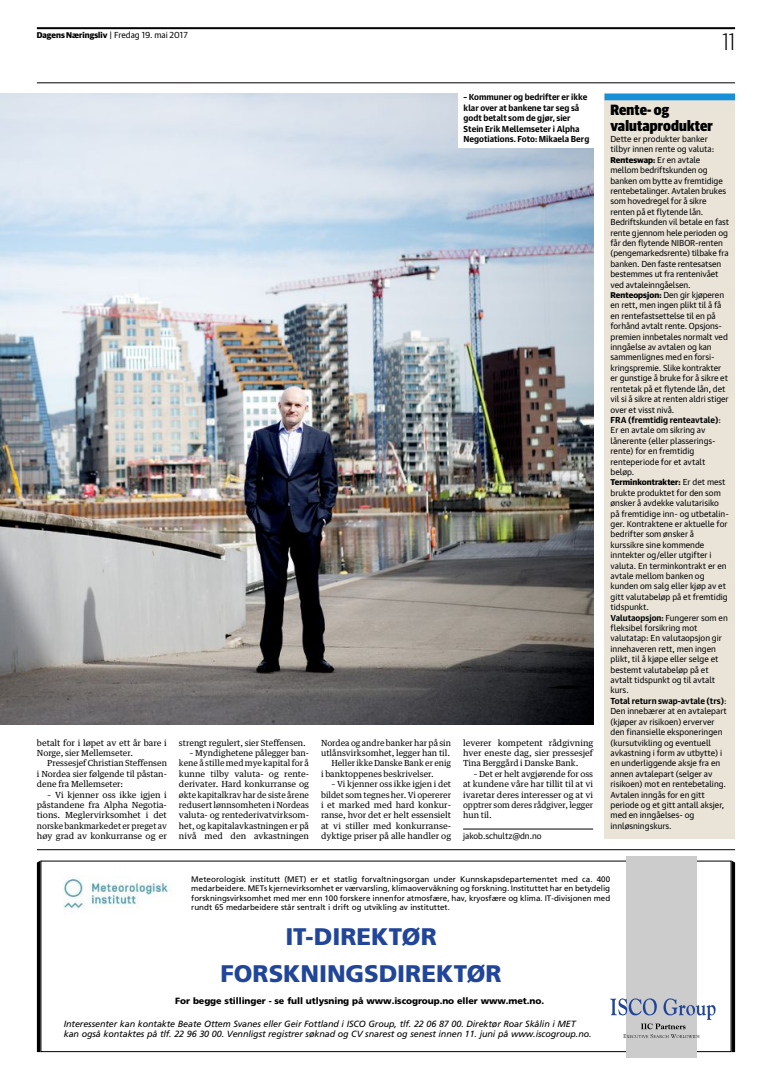
<style>
.page{position:relative;width:772px;height:1092px;background:#fff}
.page>*{position:absolute;margin:0;border:0;box-sizing:border-box;transform-origin:0 0}
.t1{font:900 24px/37px "Frutiger LT Std";color:#214598;text-align:center}
.t2{font:300 24px "Guardian Sans Cond";color:#000}
.t3{font:900 14.9px/15.6px "Guardian Sans Cond";letter-spacing:.01em;color:#000}
.t4{font:italic 9px/10.5px "Frutiger LT Std";letter-spacing:-.01em;color:#000}
.t5{font:900 9px "Frutiger LT Std";letter-spacing:-.01em;color:#000}
.t6{font:8.4px/10.4px "Guardian Text Sans";color:#000}
.t7{font:8.4px/10.4px "Guardian Text Egyp";color:#000;text-align:justify}
.t8{font:700 8.4px/10.4px "Guardian Text Sans";color:#000}
.t9{font:700 8.4px "Guardian Sans";letter-spacing:.005em;color:#000}
.t10{font:8px/9.5px "Frutiger LT Std";color:#000;text-align:justify}
.s1{font-family:"Guardian Sans";font-weight:700}
.s2{font-family:"Guardian Text Sans";font-weight:400}
.s3{font-weight:700}
</style>
<div class="page">
<img style="left:0;top:94px;width:592px;height:630px">
<div style="left:457px;top:91px;width:136px;height:57px;background:#fff"></div>
<div style="left:604px;top:94px;width:130px;height:745px;background:#eae4d8"></div>
<div style="left:604px;top:94px;width:130px;height:6px;background:#1890d8"></div>
<hr style="left:463px;top:828px;width:129px;height:1px;background:#000">
<hr style="left:37px;top:849px;width:697px;height:1px;background:#000">
<hr style="left:37px;top:27px;width:697px;height:2px;background:#000">
<hr style="left:37px;top:83px;width:697px;height:1px;background:#000">
<svg style="left:40px;top:860px;width:691px;height:192px"></svg>
<svg style="left:37px;top:861px;width:3px;height:190px"></svg>
<svg style="left:731px;top:860px;width:3px;height:191px"></svg>
<div style="left:625px;top:856px;width:71px;height:201px;background:#ccc"></div>
<svg style="left:609px;top:998px;width:106px;height:39px"></svg>
<div style="left:64px;top:1019px;width:536px;height:21px;background:#fff"></div>
<img style="left:64px;top:863px;width:111px;height:61px">
<p class="t6" style="left:37px;top:29px;width:152px"><span class="s1">Dagens Næringsliv</span> | Fredag 19. mai 2017</p>
<h1 class="t2" style="left:722px;top:25px;width:14px">11</h1>
<p class="t7" style="left:37px;top:736px;width:131px">betalt for i løpet av ett år bare i<br>Norge, sier Mellemseter.</p>
<p class="t7" style="left:37px;top:757px;width:131px;text-indent:10px">Pressesjef Christian Steffensen i Nordea sier følgende til påstan&shy;dene fra Mellemseter:</p>
<p class="t7" style="left:37px;top:788px;width:131px;text-indent:10px">– Vi kjenner oss ikke igjen i påstandene fra Alpha Negotia&shy;tions. Meglervirksomhet i det norske bankmarkedet er preget av høy grad av konkurranse og er</p>
<p class="t7" style="left:179px;top:736px;width:128px">strengt regulert, sier Steffensen.</p>
<p class="t7" style="left:179px;top:746px;width:131px;text-indent:10px">– Myndighetene pålegger ban&shy;kene å stille med mye kapital for å kunne tilby valuta- og rente&shy;derivater. Hard konkurranse og økte kapitalkrav har de siste årene redusert lønnsomheten i Nordeas valuta- og rentederivatvirksom&shy;het, og kapitalavkastningen er på nivå med den avkastningen</p>
<p class="t7" style="left:321px;top:736px;width:131px">Nordea og andre banker har på sin</p>
<p class="t7" style="left:321px;top:746px;width:130px">utlånsvirksomhet, legger han til.</p>
<p class="t7" style="left:331px;top:757px;width:121px">Heller ikke Danske Bank er enig</p>
<p class="t7" style="left:321px;top:767px;width:114px">i banktoppenes beskrivelser.</p>
<p class="t7" style="left:321px;top:778px;width:131px;text-indent:10px">– Vi kjenner oss ikke igjen i det bildet som tegnes her. Vi opererer i et marked med hard konkur&shy;ranse, hvor det er helt essensielt at vi stiller med konkurranse&shy;dyktige priser på alle handler og</p>
<p class="t8" style="left:463px;top:92px;width:127px">– Kommuner og bedrifter er ikke klar over at bankene tar seg så godt betalt som de gjør, sier<br>Stein Erik Mellemseter i Alpha<br>Negotiations. Foto: Mikaela Berg</p>
<h2 class="t3" style="left:610px;top:101px;width:104px">Rente- og valutaprodukter</h2>
<p class="t6" style="left:610px;top:133px;width:105px">Dette er produkter banker tilbyr innen rente og valuta:</p>
<p class="t9" style="left:610px;top:153px;width:91px">Renteswap: <span class="s2">Er en avtale</span></p>
<p class="t6" style="left:610px;top:165px;width:120px">mellom bedriftskunden og banken om bytte av fremtidige rentebetalinger. Avtalen brukes som hovedregel for å sikre renten på et flytende lån.<br>Bedriftskunden vil betale en fast rente gjennom hele perioden og får den flytende NIBOR-renten (pengemarkedsrente) tilbake fra banken. Den faste rentesatsen bestemmes ut fra rentenivået ved avtaleinngåelsen.<br><span class="s1">Renteopsjon:</span> Den gir kjøperen en rett, men ingen plikt til å få en rentefastsettelse til en på forhånd avtalt rente. Opsjons&shy;premien innbetales normalt ved inngåelse av avtalen og kan sammenlignes med en forsi&shy;kringspremie. Slike kontrakter er gunstige å bruke for å sikre et rentetak på et flytende lån, det vil si å sikre at renten aldri stiger over et visst nivå.<br><span class="s3">FRA (fremtidig renteavtale)</span>:<br>Er en avtale om sikring av lånerente (eller plasserings&shy;rente) for en fremtidig renteperiode for et avtalt beløp.</p>
<p class="t9" style="left:610px;top:476px;width:116px">Terminkontrakter: <span class="s2">Er det mest</span></p>
<p class="t6" style="left:610px;top:487px;width:120px">brukte produktet for den som ønsker å avdekke valutarisiko på fremtidige inn- og utbetalin&shy;ger. Kontraktene er aktuelle for bedrifter som ønsker å kurssikre sine kommende inntekter og/eller utgifter i valuta. En terminkontrakt er en avtale mellom banken og kunden om salg eller kjøp av et gitt valutabeløp på et fremtidig tidspunkt.<br><span class="s3">Valutaopsjon:</span> Fungerer som en fleksibel forsikring mot valutatap: En valutaopsjon gir innehaveren rett, men ingen plikt, til å kjøpe eller selge et bestemt valutabeløp på et avtalt tidspunkt og til avtalt kurs.<br><span class="s3">Total return swap-avtale (trs)</span>:<br>Den innebærer at en avtalepart (kjøper av risikoen) erverver den finansielle eksponeringen (kursutvikling og eventuell avkastning i form av utbytte) i en underliggende aksje fra en annen avtalepart (selger av risikoen) mot en rentebetaling.<br>Avtalen inngås for en gitt periode og et gitt antall aksjer, med en inngåelses- og innløsningskurs.</p>
<p class="t7" style="left:463px;top:736px;width:131px">leverer kompetent rådgivning hver eneste dag, sier pressesjef Tina Berggård i Danske Bank.</p>
<p class="t7" style="left:463px;top:767px;width:131px;text-indent:10px">– Det er helt avgjørende for oss at kundene våre har tillit til at vi ivaretar deres interesser og at vi opptrer som deres rådgiver, legger hun til.</p>
<p class="t6" style="left:463px;top:830px;width:80px">jakob.schultz@dn.no</p>
<p class="t10" style="left:191px;top:873px;width:420px">Meteorologisk institutt (MET) er et statlig forvaltningsorgan under Kunnskapsdepartementet med ca. 400 medarbeidere. METs kjernevirksomhet er værvarsling, klimaovervåkning og forskning. Instituttet har en betydelig forskningsvirksomhet med mer enn 100 forskere innenfor atmosfære, hav, kryosfære og klima. IT-divisjonen med rundt 65 medarbeidere står sentralt i drift og utvikling av instituttet.</p>
<h1 class="t1" style="left:220px;top:918px;width:282px">IT-DIREKTØR<br>FORSKNINGSDIREKTØR</h1>
<p class="t4" style="left:64px;top:1018px;width:529px">Interessenter kan kontakte Beate Ottem Svanes eller Geir Fottland i ISCO Group, tlf. 22 06 87 00. Direktør Roar Skålin i MET kan også kontaktes på tlf. 22 96 30 00. Vennligst registrer søknad og CV snarest og senest innen 11. juni på www.iscogroup.no.</p>
<p class="t5" style="left:175px;top:994px;width:370px">For begge stillinger - se full utlysning på www.iscogroup.no eller www.met.no.</p>
</div>
